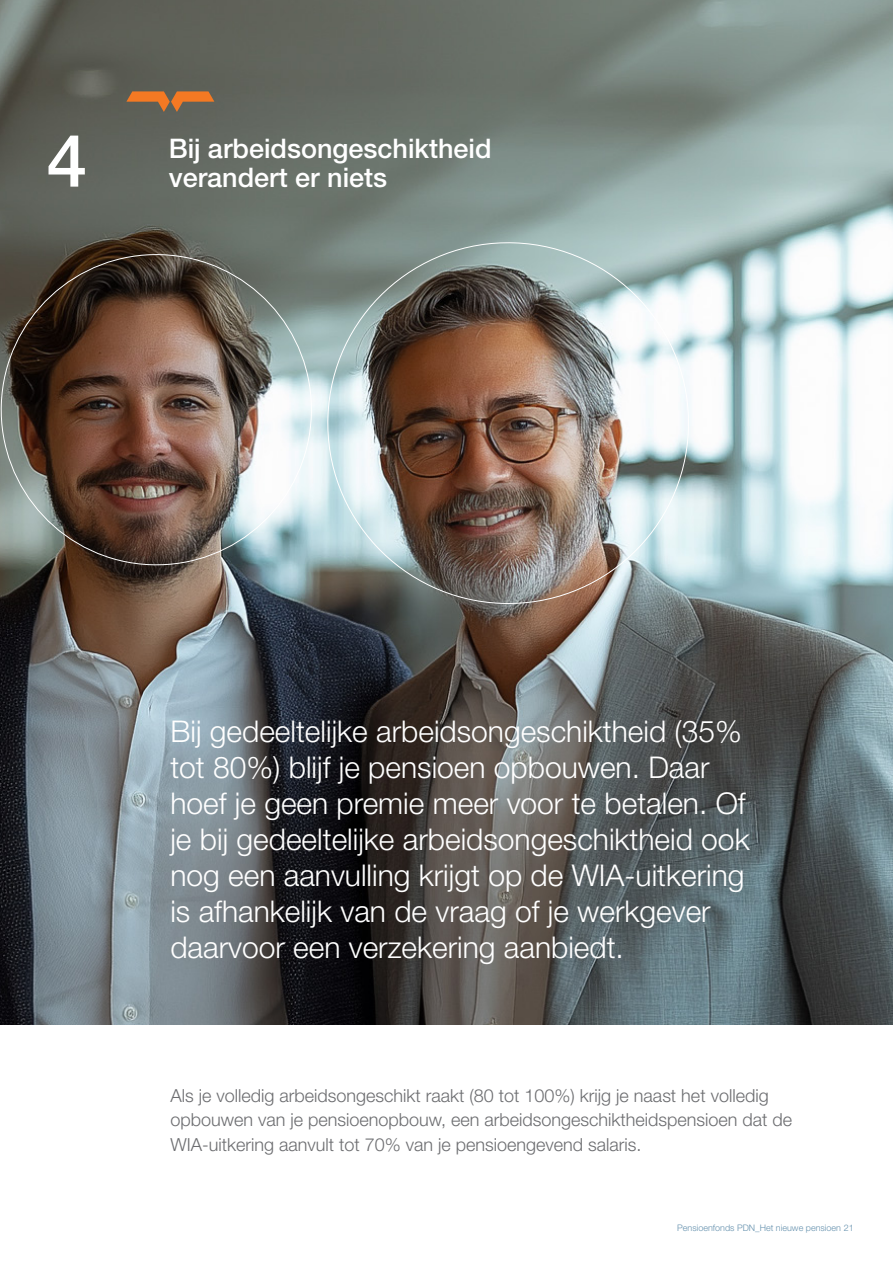
<style>
.page{position:relative;width:893px;height:1263px;background:#fff}
.page>*{position:absolute;margin:0;border:0;box-sizing:border-box;transform-origin:0 0}
.t1{font:500 72.9px "Helvetica Neue LT Pro";color:#fff}
.t2{font:300 30px/36px "Helvetica Neue LT Pro";color:#fff}
.t3{font:500 27px "Helvetica Neue LT Pro";color:#fff}
.t4{font:300 18px/24.6px "Helvetica Neue LT Pro";color:#6c6d70}
.t5{font:300 9px "Helvetica Neue LT Pro";color:#6591ae}
</style>
<div class="page">
<img style="left:0;top:0;width:893px;height:1025px">
<svg style="left:126px;top:91px;width:88px;height:21px"></svg>
<img style="left:324px;top:239px;width:368px;height:368px">
<img style="left:0;top:252px;width:314px;height:316px">
<p class="t1" style="left:47px;top:117px;width:42px">4</p>
<p class="t3" style="left:169px;top:132px;width:324px">Bij arbeidsongeschiktheid</p>
<p class="t3" style="left:169px;top:161px;width:220px">verandert er niets</p>
<p class="t2" style="left:170px;top:713px;width:581px">Bij gedeeltelijke arbeidsongeschiktheid (35% tot 80%) blijf je pensioen opbouwen. Daar hoef je geen premie meer voor te betalen. Of je bij gedeeltelijke arbeidsongeschiktheid ook nog een aanvulling krijgt op de WIA-uitkering is afhankelijk van de vraag of je werkgever daarvoor een verzekering aanbiedt.</p>
<p class="t4" style="left:170px;top:1082px;width:623px">Als je volledig arbeidsongeschikt raakt (80 tot 100%) krijg je naast het volledig opbouwen van je pensioenopbouw, een arbeidsongeschiktheidspensioen dat de<br>WIA-uitkering aanvult tot 70% van je pensioengevend salaris.</p>
<p class="t5" style="left:677px;top:1222px;width:178px">Pensioenfonds PDN_Het nieuwe pensioen 21</p>
</div>
